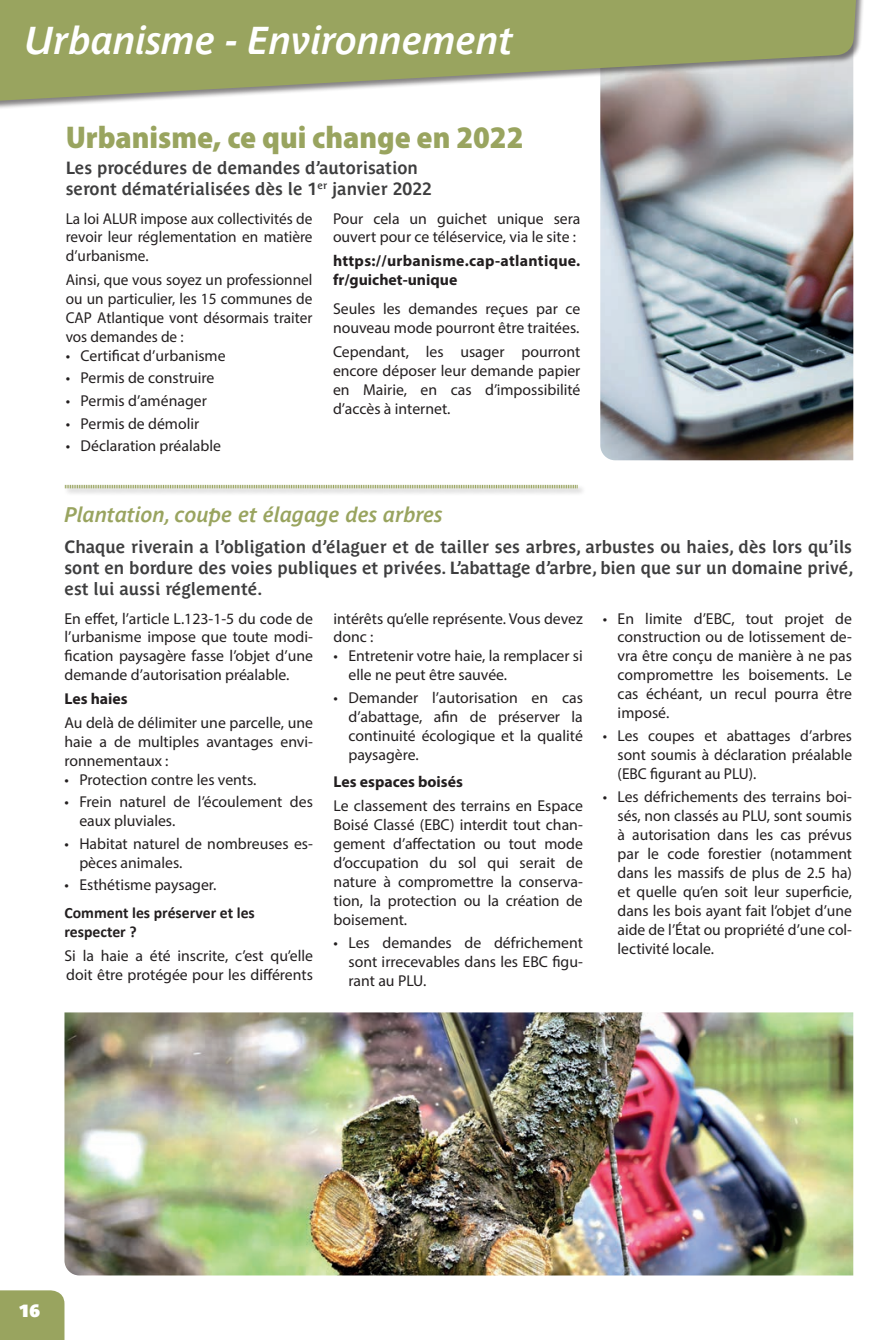
<style>
.page{position:relative;width:893px;height:1340px;background:#fff}
.page>*{position:absolute;margin:0;border:0;box-sizing:border-box;transform-origin:0 0}
.t1{font:italic 700 38.5px "Parisine Plus Std Gris";color:#fff}
.Titre_Principal{font:900 semi-condensed 31.5px "Myriad Pro";color:#99a45f}
.Article_-_Titre{font:italic 700 21px "Parisine Plus Std Gris";color:#99a45f}
.Article_-_Chapo{font:700 17.5px/21px "Parisine Plus Std Gris";color:#3e3e3f}
.t2{font:700 17.5px "Parisine Plus Std Sombre";color:#fff}
.Texte_normal{font:15.75px/18.9px "Myriad Pro";color:#231f20;text-align:justify}
.Texte_normal-2{font:700 15.75px/18.9px "Myriad Pro";letter-spacing:.02em;color:#231f20}
.Texte_normal_gras{font:700 15.75px/18.9px "Calibri";color:#231f20}
.Texte_normal_gras-2{font:700 15.75px "Myriad Pro";color:#231f20}
</style>
<div class="page">
<img style="left:64px;top:1012px;width:789px;height:263px">
<img style="left:600px;top:111px;width:253px;height:349px">
<div style="left:64px;top:484px;width:522px;height:12px;background:#ededed"></div>
<svg style="left:65px;top:484px;width:513px;height:5px"></svg>
<div style="left:0;top:0;width:867px;height:111px;background:#231f20;opacity:.55"></div>
<svg style="left:0;top:0;width:858px;height:103px;background:#a6af7a"></svg>
<div style="left:0;top:1290px;width:64px;height:49px;background:#99a45f"></div>
<h1 class="t1" style="left:25px;top:18px;width:490px">Urbanisme - Environnement</h1>
<p class="Titre_Principal" style="left:66px;top:116px;width:459px">Urbanisme, ce qui change en 2022</p>
<p class="Article_-_Chapo" style="left:66px;top:157px;width:368px">Les procédures de demandes d’autorisation seront dématérialisées dès le 1<sup>er</sup> janvier 2022</p>
<p class="Texte_normal" style="left:66px;top:208px;width:248px">La loi ALUR impose aux collectivités de revoir leur réglementation en matière d’urbanisme.</p>
<p class="Texte_normal" style="left:66px;top:270px;width:248px">Ainsi, que vous soyez un professionnel ou un particulier, les 15 communes de CAP Atlantique vont désormais traiter vos demandes de :</p>
<p class="Texte_normal" style="left:66px;top:346px;width:161px">• Certificat d’urbanisme</p>
<p class="Texte_normal" style="left:66px;top:368px;width:150px">• Permis de construire</p>
<p class="Texte_normal" style="left:66px;top:391px;width:143px">• Permis d’aménager</p>
<p class="Texte_normal" style="left:66px;top:414px;width:135px">• Permis de démolir</p>
<p class="Texte_normal" style="left:66px;top:436px;width:157px">• Déclaration préalable</p>
<p class="Texte_normal" style="left:333px;top:208px;width:249px">Pour cela un guichet unique sera ouvert pour ce téléservice, via le site :</p>
<p class="Texte_normal-2" style="left:333px;top:251px;width:249px">https://urbanisme.cap-atlantique. fr/guichet-unique</p>
<p class="Texte_normal" style="left:333px;top:299px;width:249px">Seules les demandes reçues par ce nouveau mode pourront être traitées.</p>
<p class="Texte_normal" style="left:333px;top:342px;width:249px">Cependant, les usager pourront encore déposer leur demande papier en Mairie, en cas d’impossibilité d’accès à internet.</p>
<p class="Article_-_Titre" style="left:64px;top:502px;width:380px">Plantation, coupe et élagage des arbres</p>
<p class="Article_-_Chapo" style="left:64px;top:536px;width:790px;text-align:justify">Chaque riverain a l’obligation d’élaguer et de tailler ses arbres, arbustes ou haies, dès lors qu’ils sont en bordure des voies publiques et privées. L’abattage d’arbre, bien que sur un domaine privé, est lui aussi réglementé.</p>
<p class="Texte_normal" style="left:64px;top:608px;width:250px">En effet, l’article L.123-1-5 du code de l’urbanisme impose que toute modi&shy;fication paysagère fasse l’objet d’une demande d’autorisation préalable.</p>
<p class="Texte_normal_gras-2" style="left:64px;top:688px;width:65px">Les haies</p>
<p class="Texte_normal" style="left:64px;top:713px;width:250px">Au delà de délimiter une parcelle, une haie a de multiples avantages envi&shy;ronnementaux :</p>
<p class="Texte_normal" style="left:64px;top:769px;width:193px">• Protection contre les vents.</p>
<p class="Texte_normal" style="left:79px;top:792px;width:235px;text-indent:-15px">• Frein naturel de l’écoulement des eaux pluviales.</p>
<p class="Texte_normal" style="left:79px;top:834px;width:235px;text-indent:-15px">• Habitat naturel de nombreuses es&shy;pèces animales.</p>
<p class="Texte_normal" style="left:64px;top:875px;width:154px">• Esthétisme paysager.</p>
<p class="Texte_normal_gras" style="left:64px;top:903px;width:192px">Comment les préserver et les respecter ?</p>
<p class="Texte_normal" style="left:64px;top:945px;width:250px">Si la haie a été inscrite, c’est qu’elle doit être protégée pour les différents</p>
<p class="Texte_normal" style="left:334px;top:608px;width:251px">intérêts qu’elle représente. Vous devez donc :</p>
<p class="Texte_normal" style="left:348px;top:646px;width:236px;text-indent:-15px">• Entretenir votre haie, la remplacer si elle ne peut être sauvée.</p>
<p class="Texte_normal" style="left:348px;top:688px;width:236px;text-indent:-15px">• Demander l’autorisation en cas d’abattage, afin de préserver la continuité écologique et la qualité paysagère.</p>
<p class="Texte_normal_gras-2" style="left:334px;top:771px;width:131px">Les espaces boisés</p>
<p class="Texte_normal" style="left:334px;top:796px;width:251px">Le classement des terrains en Espace Boisé Classé (EBC) interdit tout chan&shy;gement d’affectation ou tout mode d’occupation du sol qui serait de nature à compromettre la conserva&shy;tion, la protection ou la création de boisement.</p>
<p class="Texte_normal" style="left:348px;top:933px;width:236px;text-indent:-15px">• Les demandes de défrichement sont irrecevables dans les EBC figu&shy;rant au PLU.</p>
<p class="Texte_normal" style="left:618px;top:608px;width:236px;text-indent:-15px">• En limite d’EBC, tout projet de construction ou de lotissement de&shy;vra être conçu de manière à ne pas compromettre les boisements. Le cas échéant, un recul pourra être imposé.</p>
<p class="Texte_normal" style="left:618px;top:725px;width:236px;text-indent:-15px">• Les coupes et abattages d’arbres sont soumis à déclaration préalable (EBC figurant au PLU).</p>
<p class="Texte_normal" style="left:618px;top:787px;width:236px;text-indent:-15px">• Les défrichements des terrains boi&shy;sés, non classés au PLU, sont soumis à autorisation dans les cas prévus par le code forestier (notamment dans les massifs de plus de 2.5 ha) et quelle qu’en soit leur superficie, dans les bois ayant fait l’objet d’une aide de l’État ou propriété d’une col&shy;lectivité locale.</p>
<p class="t2" style="left:19px;top:1300px;width:23px">16</p>
</div>
